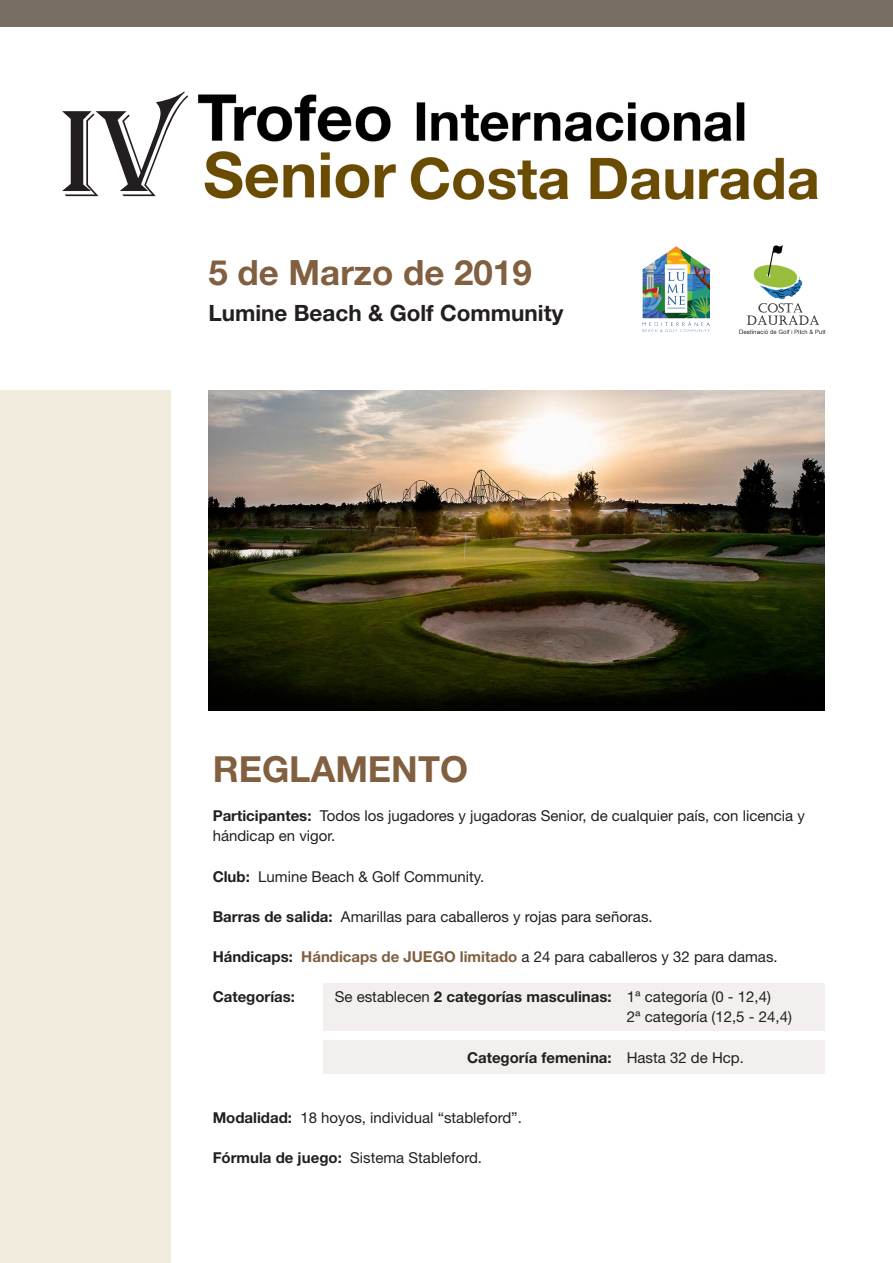
<style>
.page{position:relative;width:893px;height:1263px;background:#fff}
.page>*{position:absolute;margin:0;border:0;box-sizing:border-box;transform-origin:0 0}
.t1{font:127.5px "Algerian";color:#231f20}
.t2{font:700 36px "Helvetica Neue";color:#815f3f}
.t3{font:700 34.95px "Helvetica Neue";color:#815f3f}
.t4{font:700 22.5px "Helvetica Neue";color:#231f20}
.t5{font:15px/20.1px "Helvetica Neue";color:#231f20}
.t6{font:700 15px "Helvetica Neue";color:#231f20}
.s1{font-weight:700}
.s2{font-weight:700;color:#815f3f}
.s3{font-weight:400}
</style>
<div class="page">
<div style="left:323px;top:983px;width:501px;height:47px;background:#f3efee"></div>
<div style="left:323px;top:1040px;width:501px;height:33px;background:#f3efee"></div>
<img style="left:198px;top:94px;width:620px;height:106px">
<img style="left:739px;top:245px;width:87px;height:88px">
<div style="left:0;top:390px;width:170px;height:873px;background:#f0ebdd"></div>
<img style="left:208px;top:390px;width:616px;height:320px">
<img style="left:642px;top:247px;width:68px;height:85px">
<div style="left:0;top:0;width:893px;height:26px;background:#786e64"></div>
<h1 class="t1" style="left:60px;top:83px;width:120px">IV</h1>
<h3 class="t3" style="left:208px;top:250px;width:325px">5 de Marzo de 2019</h3>
<h3 class="t4" style="left:208px;top:299px;width:356px">Lumine Beach &amp; Golf Community</h3>
<h2 class="t2" style="left:213px;top:747px;width:257px">REGLAMENTO</h2>
<p class="t5" style="left:213px;top:806px;width:594px"><span class="s1">Participantes:</span> Todos los jugadores y jugadoras Senior, de cualquier país, con licencia y hándicap en vigor.</p>
<p class="t5" style="left:213px;top:866px;width:273px"><span class="s1">Club:</span> Lumine Beach &amp; Golf Community.</p>
<p class="t5" style="left:213px;top:906px;width:441px"><span class="s1">Barras de salida:</span> Amarillas para caballeros y rojas para señoras.</p>
<p class="t5" style="left:213px;top:946px;width:566px"><span class="s1">Hándicaps:</span> <span class="s2">Hándicaps de JUEGO limitado</span> a 24 para caballeros y 32 para damas.</p>
<p class="t6" style="left:213px;top:988px;width:84px">Categorías:</p>
<p class="t5" style="left:627px;top:987px;width:167px;text-indent:-292px">Se establecen <span class="s1">2 categorías masculinas:</span> 1ª categoría (0 - 12,4)<br>2ª categoría (12,5 - 24,4)</p>
<p class="t6" style="left:467px;top:1048px;width:278px">Categoría femenina: <span class="s3">Hasta 32 de Hcp.</span></p>
<p class="t5" style="left:213px;top:1107px;width:311px"><span class="s1">Modalidad:</span> 18 hoyos, individual “stableford”.</p>
<p class="t5" style="left:213px;top:1147px;width:271px"><span class="s1">Fórmula de juego:</span> Sistema Stableford.</p>
</div>
